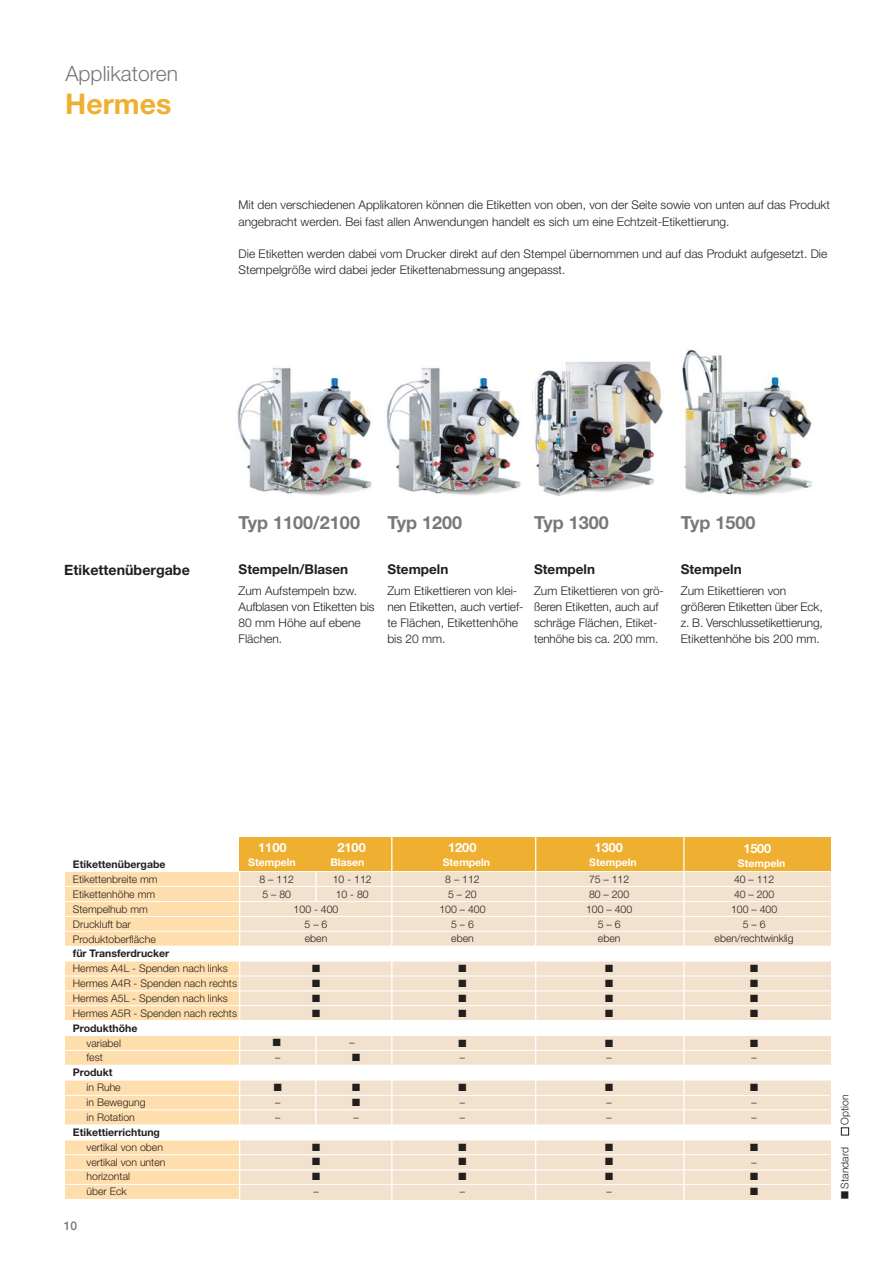
<style>
.page{position:relative;width:894px;height:1263px;background:#fff}
.page>*{position:absolute;margin:0;border:0;box-sizing:border-box;transform-origin:0 0}
.t1{font:700 28.5px "Helvetica Neue LT";color:#efaf30}
.t2{font:300 21px "Helvetica Neue LT";color:#77787b}
.t3{font:700 18px "Helvetica Neue LT";color:#77787b}
.t4{font:700 14.25px "Helvetica Neue LT";color:#231f20}
.t5{font:700 13.5px "Helvetica Neue LT";color:#231f20}
.t6{font:700 12.75px "Helvetica Neue LT";color:#fff}
.t7{font:300 12px/16.2px "Helvetica Neue LT";color:#231f20}
.t8{font:500 12px "Helvetica Neue LT";color:#77787b}
.t9{font:300 10.5px/14.9px "Helvetica Neue LT";color:#231f20}
.t10{font:700 10.5px "Helvetica Neue LT";color:#231f20}
.t11{font:700 10.5px "Helvetica Neue LT";color:#fff}
.t12{font:10.5px/14.9px "Zapf Dingbats ITC";color:#231f20;text-align:justify}
.s1{color:#fff}
</style>
<div class="page">
<img style="left:386px;top:367px;width:135px;height:129px">
<img style="left:534px;top:361px;width:130px;height:135px">
<img style="left:681px;top:348px;width:131px;height:148px">
<img style="left:237px;top:367px;width:135px;height:129px">
<div style="left:240px;top:837px;width:591px;height:34px;background:#efaf30"></div>
<div style="left:240px;top:872px;width:591px;height:327px;background:#f2e2cd"></div>
<div style="left:65px;top:872px;width:175px;height:327px;background:#ffdead"></div>
<hr style="left:239px;top:872px;width:1px;height:347px;background:#fff">
<hr style="left:64px;top:1170px;width:765px;height:1px;background:#fff">
<hr style="left:64px;top:1184px;width:765px;height:1px;background:#fff">
<hr style="left:315px;top:871px;width:2px;height:30px;background:#fff">
<hr style="left:391px;top:818px;width:1px;height:403px;background:#fff">
<hr style="left:535px;top:822px;width:1px;height:398px;background:#fff">
<hr style="left:683px;top:821px;width:2px;height:399px;background:#fff">
<div style="left:65px;top:1125px;width:766px;height:15px;background:#fff"></div>
<div style="left:65px;top:1066px;width:766px;height:14px;background:#fff"></div>
<div style="left:65px;top:946px;width:766px;height:15px;background:#fff"></div>
<div style="left:65px;top:1020px;width:766px;height:15px;background:#fff"></div>
<hr style="left:65px;top:991px;width:766px;height:1px;background:#fff">
<hr style="left:65px;top:961px;width:766px;height:1px;background:#fff">
<hr style="left:65px;top:976px;width:766px;height:1px;background:#fff">
<hr style="left:65px;top:931px;width:766px;height:1px;background:#fff">
<hr style="left:65px;top:886px;width:766px;height:1px;background:#fff">
<hr style="left:65px;top:901px;width:766px;height:1px;background:#fff">
<hr style="left:65px;top:916px;width:766px;height:1px;background:#fff">
<hr style="left:65px;top:1065px;width:766px;height:1px;background:#fff">
<hr style="left:65px;top:1005px;width:766px;height:1px;background:#fff">
<hr style="left:65px;top:1080px;width:766px;height:1px;background:#fff">
<hr style="left:64px;top:1095px;width:766px;height:1px;background:#fff">
<hr style="left:65px;top:1035px;width:766px;height:1px;background:#fff">
<hr style="left:65px;top:1050px;width:766px;height:1px;background:#fff">
<hr style="left:64px;top:1110px;width:766px;height:1px;background:#fff">
<hr style="left:65px;top:1140px;width:765px;height:1px;background:#fff">
<hr style="left:65px;top:1154px;width:765px;height:1px;background:#fff">
<hr style="left:315px;top:1036px;width:2px;height:30px;background:#fff">
<hr style="left:315px;top:1080px;width:1px;height:45px;background:#fff">
<h2 class="t2" style="left:65px;top:66px;width:114px">Applikatoren</h2>
<h1 class="t1" style="left:65px;top:94px;width:108px">Hermes</h1>
<p class="t7" style="left:239px;top:198px;width:593px">Mit den verschiedenen Applikatoren können die Etiketten von oben, von der Seite sowie von unten auf das Produkt angebracht werden. Bei fast allen Anwendungen handelt es sich um eine Echtzeit-Etikettierung.</p>
<p class="t7" style="left:239px;top:247px;width:590px">Die Etiketten werden dabei vom Drucker direkt auf den Stempel übernommen und auf das Produkt aufgesetzt. Die<br>Stempelgröße wird dabei jeder Etikettenabmessung angepasst.</p>
<p class="t4" style="left:64px;top:565px;width:127px">Etikettenübergabe</p>
<h3 class="t3" style="left:239px;top:516px;width:123px">Typ 1100/2100</h3>
<h3 class="t3" style="left:387px;top:516px;width:76px">Typ 1200</h3>
<h3 class="t3" style="left:534px;top:516px;width:76px">Typ 1300</h3>
<h3 class="t3" style="left:681px;top:516px;width:76px">Typ 1500</h3>
<p class="t5" style="left:239px;top:565px;width:111px">Stempeln/Blasen</p>
<p class="t7" style="left:239px;top:584px;width:138px">Zum Aufstempeln bzw.<br>Aufblasen von Etiketten bis<br>80 mm Höhe auf ebene<br>Flächen.</p>
<p class="t5" style="left:387px;top:565px;width:62px">Stempeln</p>
<p class="t7" style="left:387px;top:584px;width:138px">Zum Etikettieren von klei&shy;nen Etiketten, auch vertief&shy;te Flächen, Etikettenhöhe bis 20 mm.</p>
<p class="t5" style="left:534px;top:565px;width:62px">Stempeln</p>
<p class="t7" style="left:534px;top:584px;width:131px">Zum Etikettieren von grö&shy;ßeren Etiketten, auch auf schräge Flächen, Etiket&shy;tenhöhe bis ca. 200 mm.</p>
<p class="t5" style="left:681px;top:565px;width:62px">Stempeln</p>
<p class="t7" style="left:681px;top:584px;width:144px">Zum Etikettieren von größeren Etiketten über Eck, z. B. Verschlussetikettierung,<br>Etikettenhöhe bis 200 mm.</p>
<p class="t10" style="left:73px;top:861px;width:94px">Etikettenübergabe</p>
<p class="t9" style="left:73px;top:873px;width:86px">Etikettenbreite mm<br>Etikettenhöhe mm<br>Stempelhub mm<br>Druckluft bar<br>Produktoberfläche</p>
<p class="t10" style="left:73px;top:950px;width:98px">für Transferdrucker</p>
<p class="t9" style="left:73px;top:962px;width:166px">Hermes A4L - Spenden nach links<br>Hermes A4R - Spenden nach rechts<br>Hermes A5L - Spenden nach links<br>Hermes A5R - Spenden nach rechts</p>
<p class="t10" style="left:73px;top:1024px;width:66px">Produkthöhe</p>
<p class="t9" style="left:87px;top:1037px;width:36px">variabel fest</p>
<p class="t10" style="left:73px;top:1069px;width:41px">Produkt</p>
<p class="t9" style="left:87px;top:1081px;width:61px">in Ruhe<br>in Bewegung in Rotation</p>
<p class="t10" style="left:73px;top:1128px;width:89px">Etikettierrichtung</p>
<p class="t9" style="left:87px;top:1141px;width:80px">vertikal von oben vertikal von unten horizontal<br>über Eck</p>
<p class="t8" style="left:64px;top:1221px;width:15px">10</p>
<p class="t6" style="left:258px;top:843px;width:30px">1100</p>
<p class="t6" style="left:337px;top:843px;width:30px">2100</p>
<p class="t11" style="left:248px;top:859px;width:49px">Stempeln</p>
<p class="t11" style="left:330px;top:859px;width:36px">Blasen</p>
<p class="t9" style="left:260px;top:873px;width:36px">8 – 112</p>
<p class="t9" style="left:333px;top:873px;width:40px">10 - 112</p>
<p class="t9" style="left:262px;top:888px;width:30px">5 – 80</p>
<p class="t9" style="left:336px;top:888px;width:35px">10 - 80</p>
<p class="t9" style="left:294px;top:903px;width:46px">100 - 400</p>
<p class="t9" style="left:305px;top:918px;width:24px">5 – 6</p>
<p class="t9" style="left:305px;top:932px;width:24px">eben</p>
<p class="t12" style="left:312px;top:961px;width:9px">■ ■ ■ ■</p>
<p class="t12" style="left:273px;top:1036px;width:9px">■</p>
<p class="t9" style="left:350px;top:1037px;width:7px">–</p>
<p class="t9" style="left:275px;top:1051px;width:7px">–</p>
<p class="t12" style="left:352px;top:1051px;width:9px">■</p>
<p class="t12" style="left:274px;top:1080px;width:9px">■</p>
<p class="t12" style="left:352px;top:1080px;width:9px">■</p>
<p class="t9" style="left:275px;top:1096px;width:7px">–</p>
<p class="t12" style="left:352px;top:1095px;width:9px">■</p>
<p class="t9" style="left:275px;top:1111px;width:7px">–</p>
<p class="t9" style="left:354px;top:1111px;width:7px">–</p>
<p class="t12" style="left:312px;top:1140px;width:9px">■ ■ ■</p>
<p class="t9" style="left:313px;top:1185px;width:7px">–</p>
<p class="t6" style="left:448px;top:843px;width:30px">1200</p>
<p class="t11" style="left:443px;top:859px;width:49px">Stempeln</p>
<p class="t9" style="left:439px;top:873px;width:48px;text-align:center">8 – 112<br>5 – 20<br>100 – 400<br>5 – 6 eben</p>
<p class="t12" style="left:459px;top:961px;width:9px">■ ■ ■ ■</p>
<p class="t12" style="left:459px;top:1036px;width:9px">■</p>
<p class="t9" style="left:460px;top:1051px;width:7px">–</p>
<p class="t12" style="left:459px;top:1080px;width:9px">■</p>
<p class="t9" style="left:460px;top:1096px;width:7px">– –</p>
<p class="t12" style="left:459px;top:1140px;width:9px">■ ■ ■</p>
<p class="t9" style="left:460px;top:1185px;width:7px">–</p>
<p class="t6" style="left:595px;top:843px;width:30px">1300</p>
<p class="t11" style="left:589px;top:859px;width:49px">Stempeln</p>
<p class="t9" style="left:586px;top:873px;width:48px;text-align:center">75 – 112<br>80 – 200<br>100 – 400<br>5 – 6 eben</p>
<p class="t12" style="left:605px;top:961px;width:9px">■ ■ ■ ■</p>
<p class="t12" style="left:605px;top:1036px;width:9px">■</p>
<p class="t9" style="left:607px;top:1051px;width:7px">–</p>
<p class="t12" style="left:605px;top:1080px;width:9px">■</p>
<p class="t9" style="left:607px;top:1096px;width:7px">– –</p>
<p class="t12" style="left:605px;top:1140px;width:9px">■ ■ ■</p>
<p class="t9" style="left:607px;top:1185px;width:7px">–</p>
<p class="t6" style="left:744px;top:843px;width:29px">1500</p>
<p class="t11" style="left:738px;top:860px;width:49px">Stempeln</p>
<p class="t9" style="left:715px;top:873px;width:81px;text-align:center">40 – 112<br>40 – 200<br>100 – 400<br>5 – 6 eben/rechtwinklig</p>
<p class="t12" style="left:750px;top:961px;width:9px">■ ■ ■ ■</p>
<p class="t12" style="left:750px;top:1036px;width:9px">■</p>
<p class="t9" style="left:752px;top:1051px;width:7px">–</p>
<p class="t12" style="left:750px;top:1080px;width:9px">■</p>
<p class="t9" style="left:752px;top:1096px;width:7px">– –</p>
<p class="t12" style="left:750px;top:1140px;width:9px">■</p>
<p class="t9" style="left:752px;top:1156px;width:7px">–</p>
<p class="t9" style="left:839px;top:1199px;width:107px;rotate:-90deg">■ Standard <span class="s1">■</span> Option</p>
</div>
